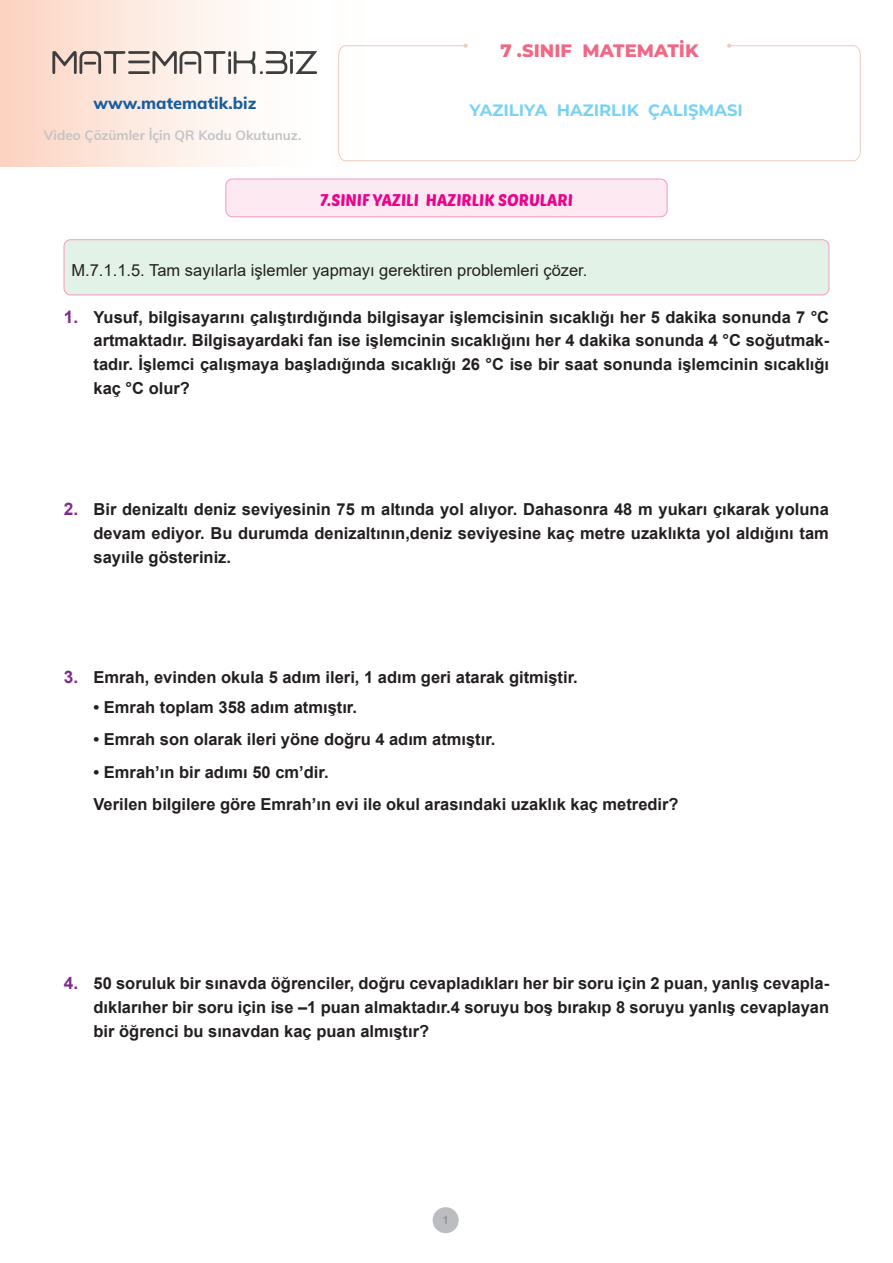
<style>
.page{position:relative;width:893px;height:1263px;background:#fff}
.page>*{position:absolute;margin:0;border:0;box-sizing:border-box;transform-origin:0 0}
.t1{font:800 18px "Montserrat";color:#f16885}
.S_soru_KOYU-Metin{font:700 16.5px/24px "Arial";color:#231f20;text-align:justify}
.S_Düz_Metin{font:16.5px "Arial";color:#231f20}
.Düz_Metin{font:16.5px "Poetsen One";color:#ed028c}
.t2{font:700 16.5px "Montserrat";color:#79d2f6}
.t3{font:800 16.5px "Muli";color:#175d9e}
.t4{font:700 13.5px "Muli";color:#c2c3c6}
.t5{font:11.25px "Arial";color:#808285}
.s1{font-size:17.25px;color:#802990}
</style>
<div class="page">
<div style="left:433px;top:1207px;width:26px;height:26px;background:#bcbdc0;border-radius:50%"></div>
<div style="left:0;top:0;width:332px;height:166px;background:linear-gradient(to right,#fcd5c4,#feffff)"></div>
<svg style="left:52px;top:51px;width:265px;height:23px"></svg>
<svg style="left:338px;top:45px;width:523px;height:117px"></svg>
<svg style="left:727px;top:44px;width:4px;height:4px"></svg>
<svg style="left:463px;top:44px;width:5px;height:4px"></svg>
<div style="left:226px;top:179px;width:441px;height:38px;background:#fce9f1;border-radius:7px"></div>
<div style="left:226px;top:179px;width:441px;height:38px;border:1px solid #f499c2;border-radius:7px"></div>
<div style="left:64px;top:240px;width:765px;height:55px;background:#e3f2e7;border-radius:7px"></div>
<div style="left:64px;top:239px;width:765px;height:56px;border:1px solid #f499c2;border-radius:7px"></div>
<p class="t3" style="left:93px;top:91px;width:164px">www.matematik.biz</p>
<p class="t4" style="left:44px;top:126px;width:259px">Video Çözümler İçin QR Kodu Okutunuz.</p>
<p class="t1" style="left:500px;top:38px;width:200px">7 .SINIF MATEMATİK</p>
<p class="t2" style="left:469px;top:98px;width:275px">YAZILIYA HAZIRLIK ÇALIŞMASI</p>
<p class="Düz_Metin" style="left:320px;top:190px;width:254px">7.SINIF YAZILI HAZIRLIK SORULARI</p>
<p class="S_Düz_Metin" style="left:71px;top:258px;width:517px">M.7.1.1.5. Tam sayılarla işlemler yapmayı gerektiren problemleri çözer.</p>
<p class="S_soru_KOYU-Metin" style="left:94px;top:305px;width:737px;text-indent:-30px"><span class="s1">1.</span> Yusuf, bilgisayarını çalıştırdığında bilgisayar işlemcisinin sıcaklığı her 5 dakika sonunda 7 °C artmaktadır. Bilgisayardaki fan ise işlemcinin sıcaklığını her 4 dakika sonunda 4 °C soğutmak&shy;tadır. İşlemci çalışmaya başladığında sıcaklığı 26 °C ise bir saat sonunda işlemcinin sıcaklığı kaç °C olur?</p>
<p class="S_soru_KOYU-Metin" style="left:94px;top:497px;width:737px;text-indent:-30px"><span class="s1">2.</span> Bir denizaltı deniz seviyesinin 75 m altında yol alıyor. Dahasonra 48 m yukarı çıkarak yoluna devam ediyor. Bu durumda denizaltının,deniz seviyesine kaç metre uzaklıkta yol aldığını tam sayıile gösteriniz.</p>
<p class="S_soru_KOYU-Metin" style="left:64px;top:665px;width:515px"><span class="s1">3.</span> Emrah, evinden okula 5 adım ileri, 1 adım geri atarak gitmiştir.</p>
<p class="S_soru_KOYU-Metin" style="left:94px;top:695px;width:265px">• Emrah toplam 358 adım atmıştır.</p>
<p class="S_soru_KOYU-Metin" style="left:94px;top:728px;width:403px">• Emrah son olarak ileri yöne doğru 4 adım atmıştır.</p>
<p class="S_soru_KOYU-Metin" style="left:94px;top:760px;width:237px">• Emrah’ın bir adımı 50 cm’dir.</p>
<p class="S_soru_KOYU-Metin" style="left:94px;top:792px;width:587px">Verilen bilgilere göre Emrah’ın evi ile okul arasındaki uzaklık kaç metredir?</p>
<p class="S_soru_KOYU-Metin" style="left:94px;top:972px;width:737px;text-indent:-30px"><span class="s1">4.</span> 50 soruluk bir sınavda öğrenciler, doğru cevapladıkları her bir soru için 2 puan, yanlış cevapla&shy;dıklarıher bir soru için ise –1 puan almaktadır.4 soruyu boş bırakıp 8 soruyu yanlış cevaplayan bir öğrenci bu sınavdan kaç puan almıştır?</p>
<p class="t5" style="left:442px;top:1212px;width:8px">1</p>
</div>
